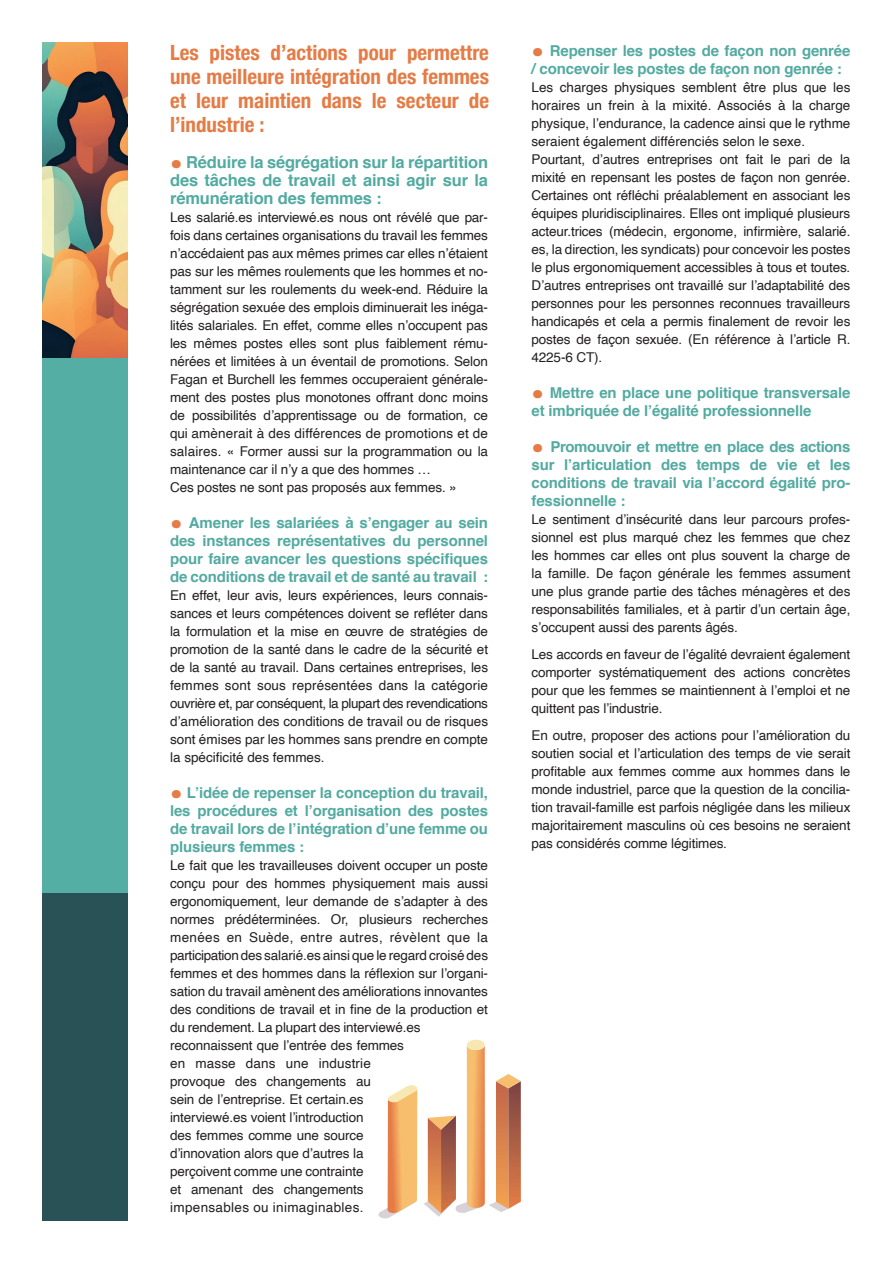
<style>
.page{position:relative;width:893px;height:1263px;background:#fff}
.page>*{position:absolute;margin:0;border:0;box-sizing:border-box;transform-origin:0 0}
.t1{font:45px "Intro";color:#e57b45}
.t2{font:700 condensed 21px/24px "Helvetica Neue";color:#e57b45;text-align:justify}
.t3{font:700 16.5px/18px "Helvetica";letter-spacing:-.01em;color:#53aaa1;text-align:justify}
.t4{font:700 15px/18px "Helvetica";letter-spacing:-.01em;color:#53aaa1;text-align:justify}
.t5{font:13.5px/18px "Helvetica";letter-spacing:-.01em;color:#231f20;text-align:justify}
</style>
<div class="page">
<div style="left:43px;top:43px;width:85px;height:1177px;background:#295256"></div>
<div style="left:43px;top:43px;width:85px;height:849px;background:#54aea3"></div>
<svg style="left:378px;top:1085px;width:40px;height:133px"></svg>
<svg style="left:424px;top:1039px;width:97px;height:178px"></svg>
<img style="left:43px;top:43px;width:85px;height:314px">
<h2 class="t2" style="left:170px;top:39px;width:320px">Les pistes d’actions pour permettre une meilleure intégration des femmes et leur maintien dans le secteur de l’industrie :</h2>
<h1 class="t1" style="left:170px;top:126px;width:14px">.</h1>
<p class="t3" style="left:170px;top:154px;width:320px;text-indent:16px">Réduire la ségrégation sur la répartition des tâches de travail et ainsi agir sur la rémunération des femmes :</p>
<p class="t5" style="left:170px;top:209px;width:319px;text-align:left">Les salarié.es interviewé.es nous ont révélé que par&shy;fois dans certaines organisations du travail les femmes n’accédaient pas aux mêmes primes car elles n’étaient pas sur les mêmes roulements que les hommes et no&shy;tamment sur les roulements du week-end. Réduire la ségrégation sexuée des emplois diminuerait les inéga&shy;lités salariales. En effet, comme elles n’occupent pas les mêmes postes elles sont plus faiblement rému&shy;nérées et limitées à un éventail de promotions. Selon Fagan et Burchell les femmes occuperaient générale&shy;ment des postes plus monotones offrant donc moins de possibilités d’apprentissage ou de formation, ce qui amènerait à des différences de promotions et de salaires. « Former aussi sur la programmation ou la maintenance car il n’y a que des hommes …<br>Ces postes ne sont pas proposés aux femmes. »</p>
<h1 class="t1" style="left:170px;top:486px;width:14px">.</h1>
<p class="t4" style="left:170px;top:514px;width:319px;text-indent:19px">Amener les salariées à s’engager au sein des instances représentatives du personnel pour faire avancer les questions spécifiques de conditions de travail et de santé au travail :</p>
<p class="t5" style="left:170px;top:587px;width:319px">En effet, leur avis, leurs expériences, leurs connais&shy;sances et leurs compétences doivent se refléter dans la formulation et la mise en œuvre de stratégies de promotion de la santé dans le cadre de la sécurité et de la santé au travail. Dans certaines entreprises, les femmes sont sous représentées dans la catégorie ouvrière et, par conséquent, la plupart des revendications d’amélioration des conditions de travail ou de risques sont émises par les hommes sans prendre en compte la spécificité des femmes.</p>
<h1 class="t1" style="left:170px;top:756px;width:14px">.</h1>
<p class="t4" style="left:170px;top:784px;width:320px;text-indent:17px">L’idée de repenser la conception du travail, les procédures et l’organisation des postes de travail lors de l’intégration d’une femme ou plusieurs femmes :</p>
<p class="t5" style="left:170px;top:857px;width:319px;text-align:left">Le fait que les travailleuses doivent occuper un poste conçu pour des hommes physiquement mais aussi ergonomiquement, leur demande de s’adapter à des normes prédéterminées. Or, plusieurs recherches menées en Suède, entre autres, révèlent que la participation des salarié.es ainsi que le regard croisé des femmes et des hommes dans la réflexion sur l’organi&shy;sation du travail amènent des améliorations innovantes des conditions de travail et in fine de la production et du rendement. La plupart des interviewé.es reconnaissent que l’entrée des femmes<br>en masse dans une industrie x<br>provoque des changements au<br>sein de l’entreprise. Et certain.es<br>interviewé.es voient l’introduction<br>des femmes comme une source<br>d’innovation alors que d’autres la<br>perçoivent comme une contrainte<br>et amenant des changements<br>impensables ou inimaginables.</p>
<p class="t4" style="left:531px;top:42px;width:320px;text-indent:18px">Repenser les postes de façon non genrée / concevoir les postes de façon non genrée :</p>
<p class="t5" style="left:531px;top:78px;width:320px;text-align:left">Les charges physiques semblent être plus que les horaires un frein à la mixité. Associés à la charge physique, l’endurance, la cadence ainsi que le rythme seraient également différenciés selon le sexe.<br>Pourtant, d’autres entreprises ont fait le pari de la mixité en repensant les postes de façon non genrée.<br>Certaines ont réfléchi préalablement en associant les équipes pluridisciplinaires. Elles ont impliqué plusieurs acteur.trices (médecin, ergonome, infirmière, salarié. es, la direction, les syndicats) pour concevoir les postes le plus ergonomiquement accessibles à tous et toutes.<br>D’autres entreprises ont travaillé sur l’adaptabilité des personnes pour les personnes reconnues travailleurs handicapés et cela a permis finalement de revoir les postes de façon sexuée. (En référence à l’article R.<br>4225-6 CT).</p>
<h1 class="t1" style="left:531px;top:355px;width:14px">.</h1>
<h1 class="t1" style="left:531px;top:13px;width:14px">.</h1>
<p class="t4" style="left:531px;top:384px;width:320px;text-indent:18px">Mettre en place une politique transversale et imbriquée de l’égalité professionnelle</p>
<h1 class="t1" style="left:531px;top:409px;width:14px">.</h1>
<p class="t4" style="left:531px;top:438px;width:320px;text-indent:19px">Promouvoir et mettre en place des actions sur l’articulation des temps de vie et les conditions de travail via l’accord égalité pro&shy;fessionnelle :</p>
<p class="t5" style="left:531px;top:510px;width:320px">Le sentiment d’insécurité dans leur parcours profes&shy;sionnel est plus marqué chez les femmes que chez les hommes car elles ont plus souvent la charge de la famille. De façon générale les femmes assument une plus grande partie des tâches ménagères et des responsabilités familiales, et à partir d’un certain âge, s’occupent aussi des parents âgés.</p>
<p class="t5" style="left:531px;top:645px;width:320px">Les accords en faveur de l’égalité devraient également comporter systématiquement des actions concrètes pour que les femmes se maintiennent à l’emploi et ne quittent pas l’industrie.</p>
<p class="t5" style="left:531px;top:726px;width:320px">En outre, proposer des actions pour l’amélioration du soutien social et l’articulation des temps de vie serait profitable aux femmes comme aux hommes dans le monde industriel, parce que la question de la concilia&shy;tion travail-famille est parfois négligée dans les milieux majoritairement masculins où ces besoins ne seraient pas considérés comme légitimes.</p>
</div>
